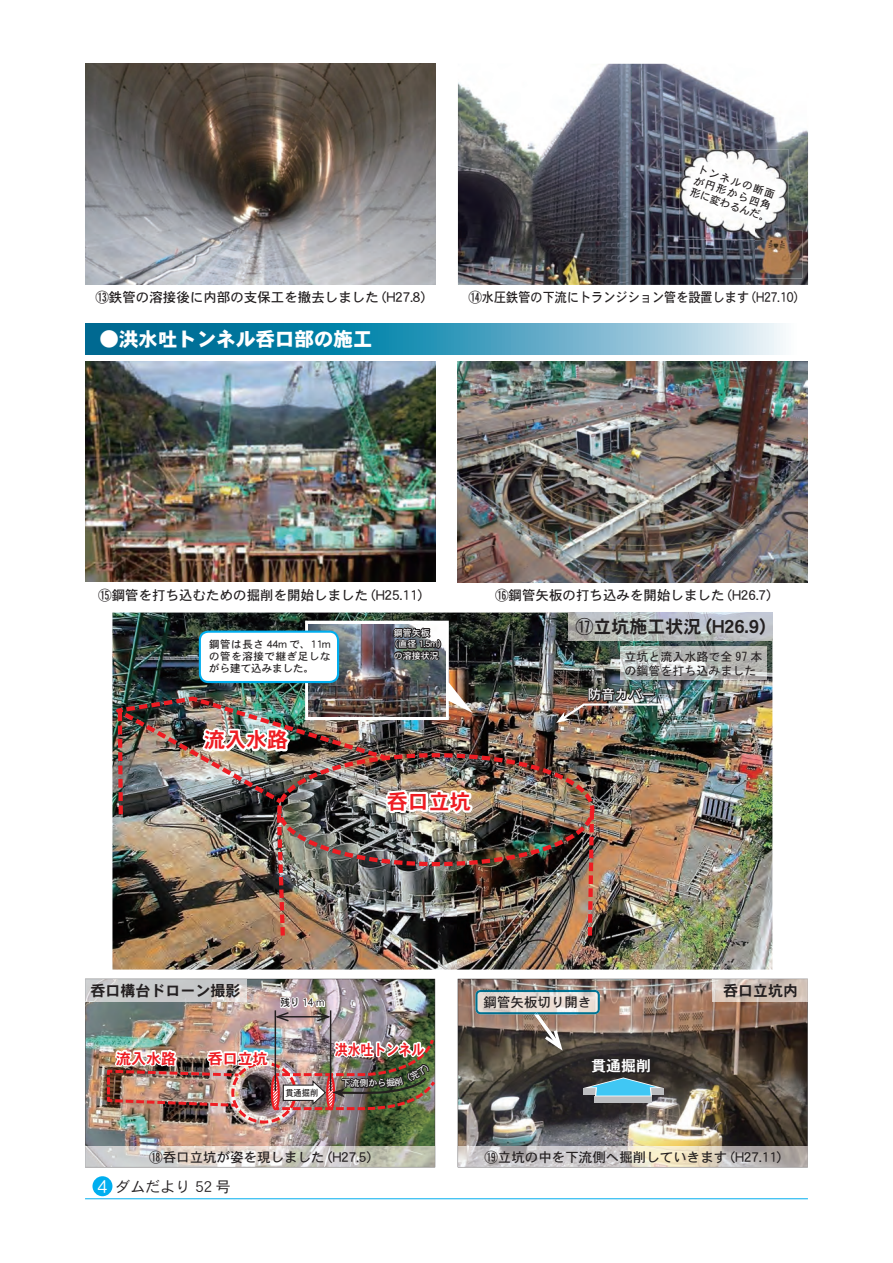
<style>
.page{position:relative;width:893px;height:1263px;background:#fff}
.page>*{position:absolute;margin:0;border:0;box-sizing:border-box;transform-origin:0 0}
.t1{font:21px "DFHS Gothic G W7 WINP RKSJ H";color:#ee1d23}
.t2{font:19.5px "DFHS Gothic G W9 WINP RKSJ H";color:#fff}
.t3{font:18px "DFHS Gothic G W7 WINP RKSJ H";color:#231f20}
.t4{font:15px "DFHS Gothic G W7 WINP RKSJ H";color:#231f20}
.t5{font:15px "DFHS Gothic G W3 WINP RKSJ H";color:#231f20}
.t6{font:15px "DFHS Gothic G W7 WINP RKSJ H";color:#ee1d23}
.t7{font:15px "DFHS Gothic G W7 WINP RKSJ H";color:#ee1d23;scale:.85 1}
.t8{font:15px "DFHS Gothic G W7 WINP RKSJ H";color:#fff}
.t9{font:13.5px "DFHS Gothic G W5 WINP RKSJ H";color:#231f20}
.t10{font:13.5px "DFHS Gothic G W5 WINP RKSJ H";color:#231f20;scale:.9 1}
.t11{font:13.5px "DFHS Gothic G W5 WINP RKSJ H";color:#fff}
.t12{font:12px/13.5px "MS Gothic";color:#231f20}
.t13{font:10.5px/12px "DFHS Gothic G W5 WINP RKSJ H";letter-spacing:.025em;color:#231f20;text-align:justify}
.t14{font:10.5px "DFHS Gothic G W5 WINP RKSJ H";letter-spacing:.025em;color:#231f20;scale:.92 1}
.t15{font:9px "DFHS Gothic G W5 WINP RKSJ H";color:#fff}
.t16{font:9px "DFHS Gothic G W5 WINP RKSJ H";color:#231f20;scale:.92 1}
.s1{font-family:"MS Gothic"}
.s2{font-size:18px;color:#fff}
</style>
<div class="page">
<svg style="left:85px;top:324px;width:698px;height:30px;background:#469cbb"></svg>
<img style="left:85px;top:64px;width:350px;height:221px">
<img style="left:458px;top:64px;width:350px;height:221px">
<img style="left:85px;top:362px;width:350px;height:219px">
<img style="left:458px;top:362px;width:350px;height:221px">
<img style="left:112px;top:612px;width:660px;height:357px">
<img style="left:85px;top:979px;width:350px;height:167px">
<img style="left:458px;top:979px;width:350px;height:167px">
<img style="left:568px;top:612px;width:204px;height:28px">
<img style="left:665px;top:646px;width:101px;height:34px">
<img style="left:112px;top:621px;width:553px;height:319px">
<img style="left:755px;top:230px;width:47px;height:49px">
<img style="left:679px;top:149px;width:109px;height:91px">
<img style="left:755px;top:230px;width:33px;height:10px">
<svg style="left:85px;top:979px;width:162px;height:22px;background:#cccccd"></svg>
<img style="left:85px;top:1146px;width:350px;height:21px">
<img style="left:458px;top:1146px;width:350px;height:21px">
<hr style="left:275px;top:1010px;width:1px;height:81px;background:#231f20">
<hr style="left:330px;top:1010px;width:1px;height:81px;background:#231f20">
<svg style="left:273px;top:994px;width:60px;height:29px"></svg>
<img style="left:712px;top:979px;width:96px;height:22px">
<img style="left:475px;top:990px;width:125px;height:24px">
<svg style="left:534px;top:1012px;width:31px;height:42px"></svg>
<div style="left:595px;top:1096px;width:57px;height:6px;background:#bcbdc0"></div>
<svg style="left:583px;top:1055px;width:81px;height:41px;background:#3f5b64"></svg>
<hr style="left:85px;top:1198px;width:723px;height:1px;background:#00aeef">
<div style="left:92px;top:1176px;width:20px;height:20px;background:#00aeef;border-radius:50%"></div>
<img style="left:105px;top:1034px;width:331px;height:91px">
<p class="t13" style="left:700px;top:163px;width:85px;text-align:left;rotate:19deg">トンネルの断面が円形から四角形に変わるんだ。</p>
<p class="t9" style="left:95px;top:290px;width:331px"><span class="s1">⑬</span>鉄管の溶接後に内部の支保工を撤去しました (H27.8)</p>
<p class="t10" style="left:468px;top:290px;width:367px"><span class="s1">⑭</span>水圧鉄管の下流にトランジション管を設置します (H27.10)</p>
<h2 class="t2" style="left:100px;top:330px;width:274px">●洪水吐トンネル呑口部の施工</h2>
<p class="t9" style="left:98px;top:588px;width:325px"><span class="s1">⑮</span>鋼管を打ち込むための掘削を開始しました (H25.11)</p>
<p class="t9" style="left:495px;top:588px;width:277px"><span class="s1">⑯</span>鋼管矢板の打ち込みを開始しました (H26.7)</p>
<p class="t13" style="left:209px;top:638px;width:123px">鋼管は長さ 44m で、11mの管を溶接で継ぎ足しながら建て込みました。</p>
<h1 class="t1" style="left:204px;top:729px;width:85px">流入水路</h1>
<p class="t15" style="left:394px;top:628px;width:37px">鋼管矢板</p>
<p class="t15" style="left:389px;top:639px;width:59px">（直径 1.5m）</p>
<p class="t15" style="left:394px;top:651px;width:46px">の溶接状況</p>
<h1 class="t1" style="left:387px;top:791px;width:85px">呑口立坑</h1>
<h3 class="t3" style="left:576px;top:617px;width:191px"><span class="s1">⑰</span>立坑施工状況 (H26.9)</h3>
<p class="t12" style="left:624px;top:650px;width:139px">立坑と流入水路で全 97 本の鋼管を打ち込みました</p>
<p class="t11" style="left:588px;top:688px;width:69px">防音カバー</p>
<p class="t4" style="left:91px;top:983px;width:151px">呑口構台ドローン撮影</p>
<p class="t14" style="left:281px;top:997px;width:50px">残り 14 ｍ</p>
<p class="t6" style="left:116px;top:1051px;width:61px">流入水路</p>
<p class="t6" style="left:208px;top:1051px;width:61px">呑口立坑</p>
<p class="t16" style="left:285px;top:1088px;width:38px">貫通掘削</p>
<p class="t7" style="left:335px;top:1042px;width:106px">洪水吐トンネル</p>
<p class="t15" style="left:360px;top:1079px;width:20px">側か</p>
<p class="t9" style="left:484px;top:995px;width:109px">鋼管矢板切り開き</p>
<p class="t8" style="left:591px;top:1058px;width:61px">貫通掘削</p>
<p class="t4" style="left:723px;top:983px;width:76px">呑口立坑内</p>
<p class="t9" style="left:149px;top:1150px;width:223px"><span class="s1">⑱</span>呑口立坑が姿を現しました (H27.5)</p>
<p class="t9" style="left:484px;top:1150px;width:298px"><span class="s1">⑲</span>立坑の中を下流側へ掘削していきます (H27.11)</p>
<p class="t5" style="left:97px;top:1179px;width:135px"><span class="s2">4</span> ダムだより 52 号</p>
</div>
